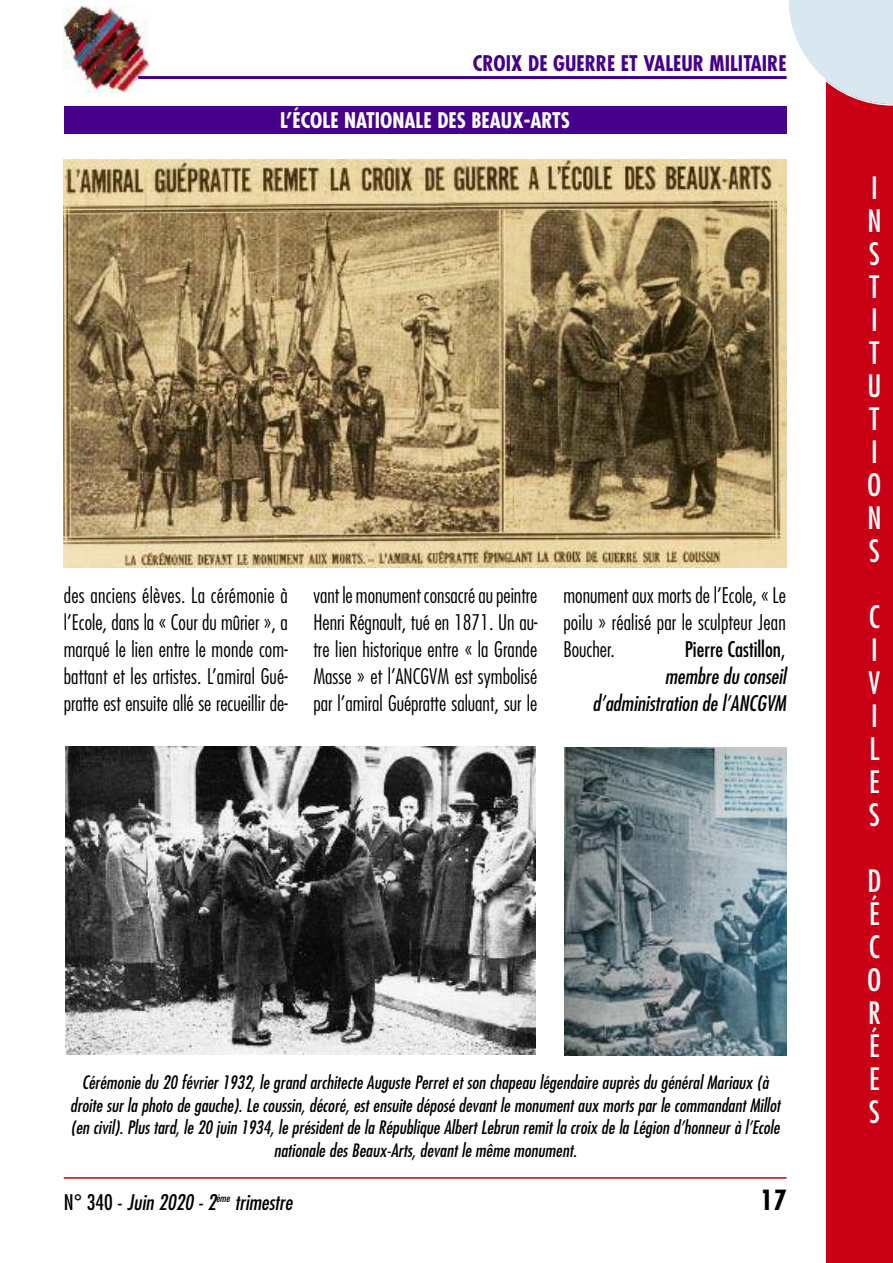
<style>
.page{position:relative;width:893px;height:1263px;background:#fff}
.page>*{position:absolute;margin:0;border:0;box-sizing:border-box;transform-origin:0 0}
.t1{font:condensed 30px/33px "Futura";color:#fff;text-align:justify}
.t2{font:700 condensed 27px "Futura";color:#000}
.t3{font:300 condensed 21px/27px "Futura";color:#000;text-align:justify}
.t4{font:italic condensed 21px/27px "Futura";color:#000;text-align:right}
.t5{font:700 condensed 21px "Futura";color:#46008b}
.t6{font:700 condensed 21px "Futura";color:#fff}
.t7{font:condensed 21px "Futura";color:#000}
.t8{font:italic condensed 18px/22.5px "Futura";color:#000;text-align:center}
.s1{font-style:normal}
</style>
<div class="page">
<img style="left:64px;top:7px;width:85px;height:86px">
<hr style="left:64px;top:1177px;width:723px;height:2px;background:#ca0017">
<hr style="left:138px;top:76px;width:649px;height:3px;background:#46008b">
<div style="left:826px;top:0;width:67px;height:1263px;background:#ca0017"></div>
<svg style="left:788px;top:0;width:105px;height:106px"></svg>
<div style="left:64px;top:106px;width:723px;height:28px;background:#46008b"></div>
<img style="left:64px;top:160px;width:723px;height:407px">
<img style="left:65px;top:746px;width:470px;height:308px">
<img style="left:564px;top:748px;width:223px;height:308px">
<p class="t5" style="left:473px;top:54px;width:315px">CROIX DE GUERRE ET VALEUR MILITAIRE</p>
<p class="t6" style="left:280px;top:111px;width:291px">L’ÉCOLE NATIONALE DES BEAUX-ARTS</p>
<p class="t3" style="left:64px;top:583px;width:225px">des anciens élèves. La cérémonie à l’Ecole, dans la « Cour du mûrier », a marqué le lien entre le monde com&shy;battant et les artistes. L’amiral Gué&shy;pratte est ensuite allé se recueillir de-</p>
<p class="t3" style="left:313px;top:583px;width:225px">vant le monument consacréaupeintre Henri Régnault, tué en 1871. Un au&shy;tre lien historique entre « la Grande Masse » et l’ANCGVM est symbolisé par l’amiral Guépratte saluant, sur le</p>
<p class="t3" style="left:563px;top:583px;width:224px">monument aux morts de l’Ecole, « Le poilu » réalisé par le sculpteur Jean Boucher.</p>
<p class="t7" style="left:685px;top:640px;width:102px">Pierre Castillon,</p>
<p class="t4" style="left:593px;top:664px;width:195px">membre du conseil d’administration de l’ANCGVM</p>
<p class="t8" style="left:70px;top:1072px;width:712px">Cérémonie du 20 février 1932, le grand architecte Auguste Perret et son chapeau légendaire auprès du général Mariaux (à droite sur la photo de gauche). Le coussin, décoré, est ensuite déposé devant le monument aux morts par le commandant Millot (en civil). Plus tard, le 20 juin 1934, le président de la République Albert Lebrun remit la croix de la Légion d’honneur à l’Ecole nationale des Beaux-Arts, devant le même monument.</p>
<p class="t4" style="left:64px;top:1190px;width:230px"><span class="s1">N° 340 -</span> Juin 2020 - 2<sup>ème</sup> trimestre</p>
<p class="t2" style="left:760px;top:1188px;width:28px">17</p>
<h1 class="t1" style="left:867px;top:173px;width:16px;text-align:left">I<br>N<br>S<br>T<br>I<br>T<br>U<br>T<br>I<br>O<br>N<br>S</h1>
<h1 class="t1" style="left:869px;top:602px;width:13px">C I V I L E S</h1>
<h1 class="t1" style="left:867px;top:866px;width:16px">D É C O R É E S</h1>
</div>
